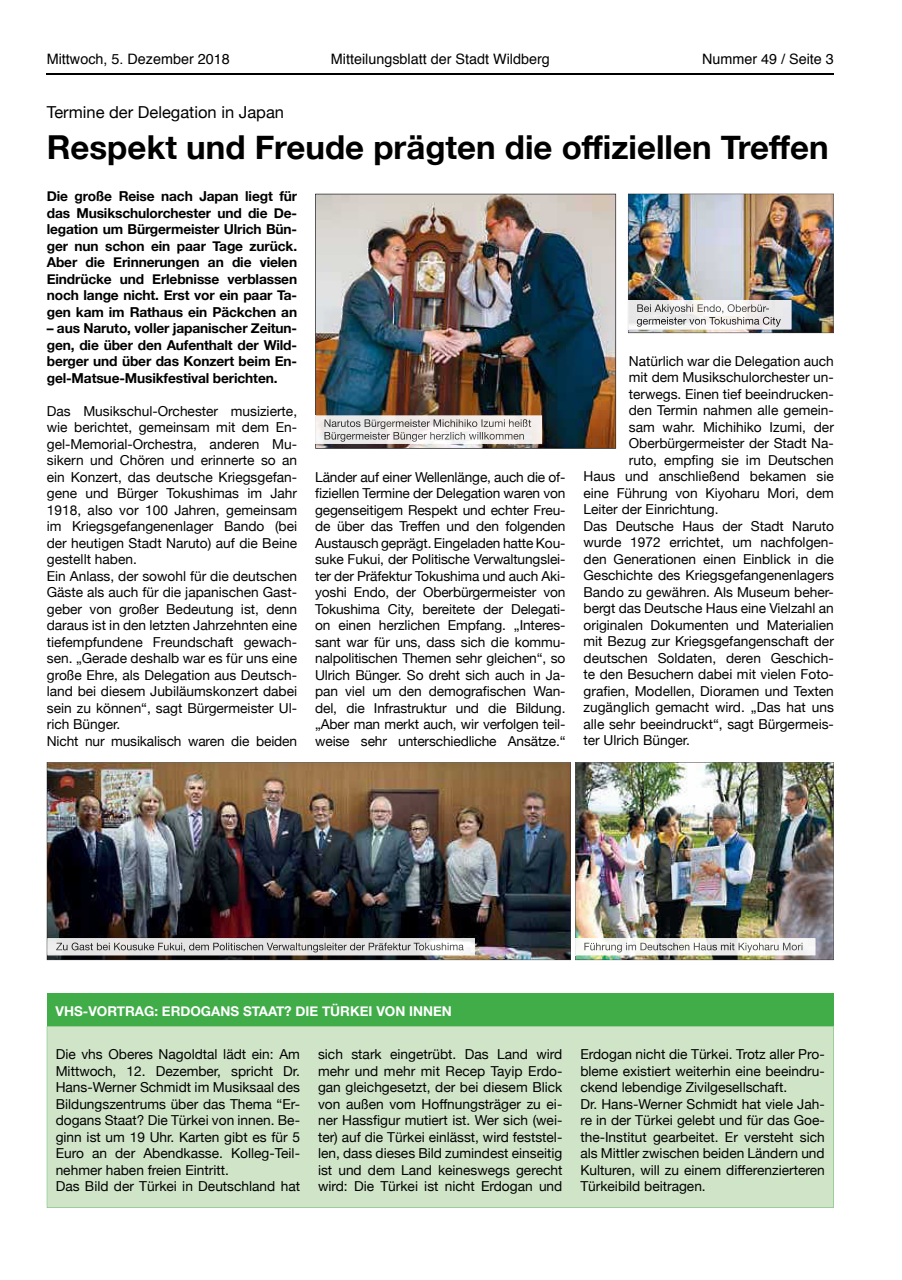
<style>
.page{position:relative;width:902px;height:1280px;background:#fff}
.page>*{position:absolute;margin:0;border:0;box-sizing:border-box;transform-origin:0 0}
.t1{font:700 33px "Helvetica Neue";color:#000}
.t2{font:16.5px "Helvetica Neue";color:#000}
.t3{font:14.4px "Helvetica";color:#000}
.t4{font:13.65px/16.5px "Helvetica Neue";color:#000}
.t5{font:700 13.65px/16.5px "Helvetica Neue";letter-spacing:-.01em;color:#000;text-align:justify}
.t6{font:700 13.5px "Helvetica Neue";color:#fff}
</style>
<div class="page">
<hr style="left:47px;top:73px;width:786px;height:1px;background:#000">
<img style="left:315px;top:194px;width:301px;height:255px">
<img style="left:47px;top:762px;width:524px;height:198px">
<img style="left:575px;top:762px;width:258px;height:198px">
<div style="left:47px;top:993px;width:786px;height:33px;background:#41ad49"></div>
<div style="left:47px;top:1026px;width:786px;height:182px;background:#d0e4c8"></div>
<img style="left:576px;top:938px;width:239px;height:17px">
<svg style="left:575px;top:938px;width:1px;height:17px"></svg>
<img style="left:584px;top:943px;width:218px;height:9px">
<img style="left:47px;top:938px;width:428px;height:17px">
<img style="left:56px;top:942px;width:408px;height:10px">
<img style="left:316px;top:416px;width:226px;height:28px">
<svg style="left:315px;top:416px;width:1px;height:28px"></svg>
<img style="left:324px;top:419px;width:207px;height:10px">
<img style="left:324px;top:432px;width:200px;height:10px">
<img style="left:628px;top:194px;width:205px;height:139px">
<img style="left:637px;top:304px;width:132px;height:10px">
<img style="left:636px;top:317px;width:144px;height:10px">
<p class="t3" style="left:47px;top:48px;width:184px">Mittwoch, 5. Dezember 2018</p>
<p class="t3" style="left:331px;top:48px;width:220px">Mitteilungsblatt der Stadt Wildberg</p>
<p class="t3" style="left:702px;top:48px;width:133px">Nummer 49 / Seite 3</p>
<p class="t2" style="left:47px;top:100px;width:239px">Termine der Delegation in Japan</p>
<h1 class="t1" style="left:47px;top:122px;width:783px">Respekt und Freude prägten die offiziellen Treffen</h1>
<p class="t5" style="left:47px;top:188px;width:252px">Die große Reise nach Japan liegt für das Musikschulorchester und die De&shy;legation um Bürgermeister Ulrich Bün&shy;ger nun schon ein paar Tage zurück.<br>Aber die Erinnerungen an die vielen Eindrücke und Erlebnisse verblassen noch lange nicht. Erst vor ein paar Ta&shy;gen kam im Rathaus ein Päckchen an</p>
<p class="t5" style="left:47px;top:320px;width:252px">– aus Naruto, voller japanischer Zeitun&shy;gen, die über den Aufenthalt der Wild&shy;berger und über das Konzert beim En&shy;gel-Matsue-Musikfestival berichten.</p>
<p class="t4" style="left:47px;top:403px;width:252px">Das Musikschul-Orchester musizierte, wie berichtet, gemeinsam mit dem En&shy;gel-Memorial-Orchestra, anderen Mu&shy;sikern und Chören und erinnerte so an ein Konzert, das deutsche Kriegsgefan&shy;gene und Bürger Tokushimas im Jahr 1918, also vor 100 Jahren, gemeinsam im Kriegsgefangenenlager Bando (bei der heutigen Stadt Naruto) auf die Beine gestellt haben.<br>Ein Anlass, der sowohl für die deutschen Gäste als auch für die japanischen Gast&shy;geber von großer Bedeutung ist, denn daraus ist in den letzten Jahrzehnten eine tiefempfundene Freundschaft gewach&shy;sen. „Gerade deshalb war es für uns eine große Ehre, als Delegation aus Deutsch&shy;land bei diesem Jubiläumskonzert dabei sein zu können“, sagt Bürgermeister Ul&shy;rich Bünger.<br>Nicht nur musikalisch waren die beiden</p>
<p class="t4" style="left:315px;top:469px;width:252px;text-align:justify">Länder auf einer Wellenlänge, auch die of&shy;fiziellen Termine der Delegation waren von gegenseitigem Respekt und echter Freu&shy;de über das Treffen und den folgenden Austausch geprägt. Eingeladen hatte Kou&shy;suke Fukui, der Politische Verwaltungslei&shy;ter der Präfektur Tokushima und auch Aki&shy;yoshi Endo, der Oberbürgermeister von Tokushima City, bereitete der Delegati&shy;on einen herzlichen Empfang. „Interes&shy;sant war für uns, dass sich die kommu&shy;nalpolitischen Themen sehr gleichen“, so Ulrich Bünger. So dreht sich auch in Ja&shy;pan viel um den demografischen Wan&shy;del, die Infrastruktur und die Bildung. „Aber man merkt auch, wir verfolgen teil&shy;weise sehr unterschiedliche Ansätze.“</p>
<p class="t4" style="left:628px;top:354px;width:206px">Natürlich war die Delegation auch</p>
<p class="t4" style="left:628px;top:370px;width:206px">mit dem Musikschulorchester un-</p>
<p class="t4" style="left:628px;top:387px;width:206px">terwegs. Einen tief beeindrucken-</p>
<p class="t4" style="left:628px;top:403px;width:206px">den Termin nahmen alle gemein-</p>
<p class="t4" style="left:628px;top:420px;width:206px">sam wahr. Michihiko Izumi, der</p>
<p class="t4" style="left:628px;top:436px;width:206px">Oberbürgermeister der Stadt Na-</p>
<p class="t4" style="left:628px;top:453px;width:206px">ruto, empfing sie im Deutschen</p>
<p class="t4" style="left:583px;top:469px;width:252px">Haus und anschließend bekamen sie</p>
<p class="t4" style="left:583px;top:486px;width:252px">eine Führung von Kiyoharu Mori, dem</p>
<p class="t4" style="left:583px;top:502px;width:136px">Leiter der Einrichtung.</p>
<p class="t4" style="left:583px;top:519px;width:252px">Das Deutsche Haus der Stadt Naruto</p>
<p class="t4" style="left:583px;top:535px;width:252px">wurde 1972 errichtet, um nachfolgen-</p>
<p class="t4" style="left:583px;top:552px;width:252px">den Generationen einen Einblick in die</p>
<p class="t4" style="left:583px;top:568px;width:252px">Geschichte des Kriegsgefangenenlagers</p>
<p class="t4" style="left:583px;top:585px;width:252px">Bando zu gewähren. Als Museum beher-</p>
<p class="t4" style="left:583px;top:601px;width:252px">bergt das Deutsche Haus eine Vielzahl an</p>
<p class="t4" style="left:583px;top:618px;width:252px">originalen Dokumenten und Materialien</p>
<p class="t4" style="left:583px;top:634px;width:252px">mit Bezug zur Kriegsgefangenschaft der</p>
<p class="t4" style="left:583px;top:651px;width:252px">deutschen Soldaten, deren Geschich-</p>
<p class="t4" style="left:583px;top:667px;width:252px">te den Besuchern dabei mit vielen Foto-</p>
<p class="t4" style="left:583px;top:684px;width:252px">grafien, Modellen, Dioramen und Texten</p>
<p class="t4" style="left:583px;top:700px;width:252px">zugänglich gemacht wird. „Das hat uns</p>
<p class="t4" style="left:583px;top:717px;width:252px">alle sehr beeindruckt“, sagt Bürgermeis-</p>
<p class="t4" style="left:583px;top:733px;width:108px">ter Ulrich Bünger.</p>
<p class="t6" style="left:56px;top:1001px;width:398px">VHS-VORTRAG: ERDOGANS STAAT? DIE TÜRKEI VON INNEN</p>
<p class="t4" style="left:56px;top:1047px;width:246px">Die vhs Oberes Nagoldtal lädt ein: Am Mittwoch, 12. Dezember, spricht Dr.<br>Hans-Werner Schmidt im Musiksaal des Bildungszentrums über das Thema “Er&shy;dogans Staat? Die Türkei von innen. Be&shy;ginn ist um 19 Uhr. Karten gibt es für 5<br>Euro an der Abendkasse. Kolleg-Teil&shy;nehmer haben freien Eintritt.<br>Das Bild der Türkei in Deutschland hat</p>
<p class="t4" style="left:318px;top:1047px;width:246px;text-align:justify">sich stark eingetrübt. Das Land wird mehr und mehr mit Recep Tayip Erdo&shy;gan gleichgesetzt, der bei diesem Blick von außen vom Hoffnungsträger zu ei&shy;ner Hassfigur mutiert ist. Wer sich (wei&shy;ter) auf die Türkei einlässt, wird feststel&shy;len, dass dieses Bild zumindest einseitig ist und dem Land keineswegs gerecht wird: Die Türkei ist nicht Erdogan und</p>
<p class="t4" style="left:580px;top:1047px;width:246px">Erdogan nicht die Türkei. Trotz aller Pro&shy;bleme existiert weiterhin eine beeindru&shy;ckend lebendige Zivilgesellschaft.<br>Dr. Hans-Werner Schmidt hat viele Jah&shy;re in der Türkei gelebt und für das Goe&shy;the-Institut gearbeitet. Er versteht sich als Mittler zwischen beiden Ländern und Kulturen, will zu einem differenzierteren Türkeibild beitragen.</p>
</div>
